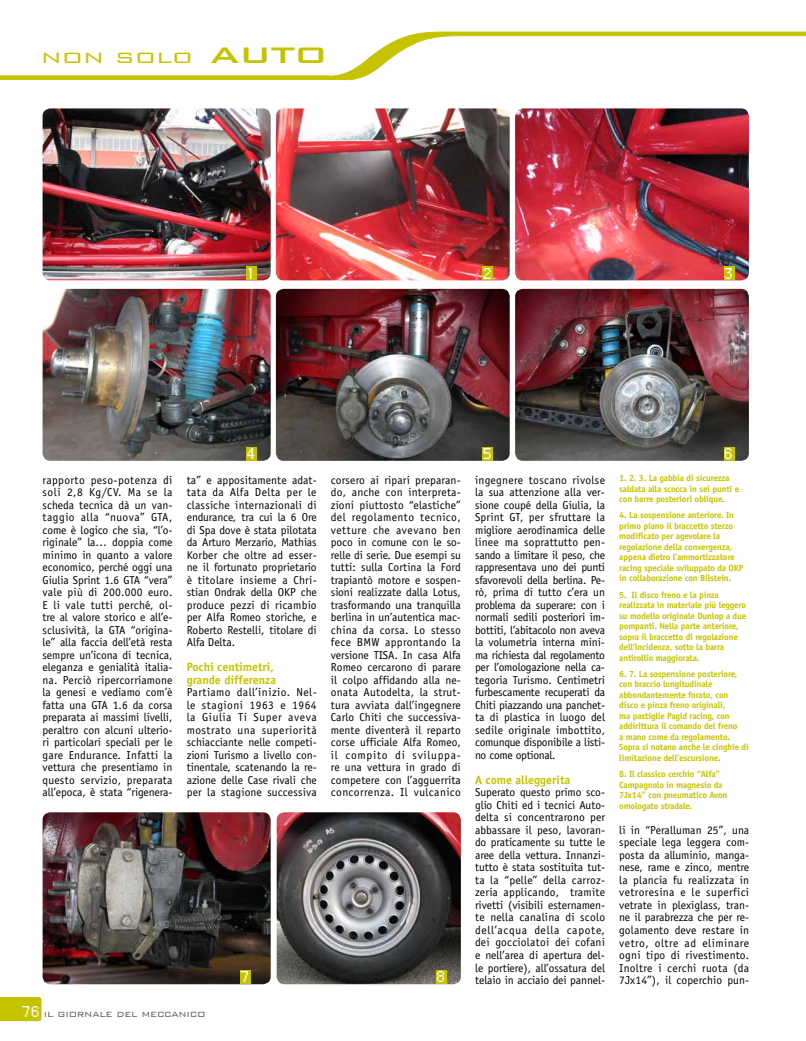
<style>
.page{position:relative;width:806px;height:1041px;background:#fff}
.page>*{position:absolute;margin:0;border:0;box-sizing:border-box;transform-origin:0 0}
.t1{font:300 20px "Bank Gothic BT";letter-spacing:-.03em;color:#c5c300;scale:1.3 1}
.t2{font:700 12px/12.5px "Officina Sans Std";letter-spacing:-.005em;color:#c5c300}
.t3{font:11.5px/12.5px "Officina Sans Std";letter-spacing:-.005em;color:#000;text-align:justify}
.t4{font:11px "David Sans";color:#fff}
.t5{font:300 10px "Bank Gothic BT";letter-spacing:-.03em;color:#58585a}
.t6{font:700 9px/10.5px "Officina Sans Std";letter-spacing:-.02em;color:#c5c300}
.s1{font-family:"Bank Gothic";font-weight:500;font-size:30px}
.s2{font-family:"David Sans";font-weight:400;font-size:11px;color:#fff}
</style>
<div class="page">
<svg style="left:0;top:32px;width:805px;height:49px"></svg>
<img style="left:43px;top:108px;width:227px;height:172px">
<img style="left:43px;top:289px;width:227px;height:172px">
<img style="left:43px;top:812px;width:227px;height:172px">
<img style="left:276px;top:108px;width:233px;height:172px">
<img style="left:515px;top:108px;width:233px;height:172px">
<img style="left:276px;top:289px;width:233px;height:172px">
<img style="left:276px;top:812px;width:184px;height:172px">
<img style="left:515px;top:289px;width:233px;height:172px">
<div style="left:246px;top:266px;width:11px;height:14px;background:#c5c300"></div>
<div style="left:482px;top:266px;width:11px;height:14px;background:#c5c300"></div>
<div style="left:723px;top:266px;width:11px;height:14px;background:#c5c300"></div>
<div style="left:246px;top:447px;width:11px;height:14px;background:#c5c300"></div>
<div style="left:240px;top:969px;width:10px;height:14px;background:#c5c300"></div>
<div style="left:482px;top:447px;width:11px;height:14px;background:#c5c300"></div>
<div style="left:436px;top:969px;width:10px;height:14px;background:#c5c300"></div>
<div style="left:723px;top:447px;width:11px;height:14px;background:#c5c300"></div>
<svg style="left:0;top:997px;width:41px;height:23px"></svg>
<h1 class="t1" style="left:40px;top:47px;width:223px">NON SOLO <span class="s1">AUTO</span></h1>
<p class="t4" style="left:249px;top:268px;width:7px">1</p>
<p class="t4" style="left:483px;top:268px;width:10px">2</p>
<p class="t4" style="left:724px;top:268px;width:10px">3</p>
<p class="t4" style="left:247px;top:449px;width:10px">4</p>
<p class="t4" style="left:483px;top:449px;width:10px">5</p>
<p class="t4" style="left:724px;top:449px;width:10px">6</p>
<p class="t3" style="left:43px;top:473px;width:131px">rapporto peso-potenza di soli 2,8 Kg/CV. Ma se la scheda tecnica dà un van&shy;taggio alla “nuova” GTA, come è logico che sia, “l’o&shy;riginale” la… doppia come minimo in quanto a valore economico, perché oggi una Giulia Sprint 1.6 GTA “vera” vale più di 200.000 euro.<br>E li vale tutti perché, ol&shy;tre al valore storico e all’e&shy;sclusività, la GTA “origina&shy;le” alla faccia dell’età resta sempre un’icona di tecnica, eleganza e genialità italia&shy;na. Perciò ripercorriamone la genesi e vediamo com’è fatta una GTA 1.6 da corsa preparata ai massimi livelli, peraltro con alcuni ulterio&shy;ri particolari speciali per le gare Endurance. Infatti la vettura che presentiamo in questo servizio, preparata all’epoca, è stata “rigenera-</p>
<p class="t3" style="left:187px;top:473px;width:131px">ta” e appositamente adat&shy;tata da Alfa Delta per le classiche internazionali di endurance, tra cui la 6 Ore di Spa dove è stata pilotata da Arturo Merzario, Mathias Korber che oltre ad esser&shy;ne il fortunato proprietario è titolare insieme a Chri&shy;stian Ondrak della OKP che produce pezzi di ricambio per Alfa Romeo storiche, e Roberto Restelli, titolare di Alfa Delta.</p>
<p class="t2" style="left:187px;top:660px;width:91px">Pochi centimetri, grande differenza</p>
<p class="t3" style="left:187px;top:686px;width:131px">Partiamo dall’inizio. Nel&shy;le stagioni 1963 e 1964 la Giulia Ti Super aveva mostrato una superiorità schiacciante nelle competi&shy;zioni Turismo a livello con&shy;tinentale, scatenando la re&shy;azione delle Case rivali che per la stagione successiva</p>
<p class="t4" style="left:241px;top:971px;width:10px">7</p>
<p class="t3" style="left:331px;top:473px;width:131px">corsero ai ripari preparan&shy;do, anche con interpreta&shy;zioni piuttosto “elastiche” del regolamento tecnico, vetture che avevano ben poco in comune con le so&shy;relle di serie. Due esempi su tutti: sulla Cortina la Ford trapiantò motore e sospen&shy;sioni realizzate dalla Lotus, trasformando una tranquilla berlina in un’autentica mac&shy;china da corsa. Lo stesso fece BMW approntando la versione TISA. In casa Alfa Romeo cercarono di parare il colpo affidando alla ne&shy;onata Autodelta, la strut&shy;tura avviata dall’ingegnere Carlo Chiti che successiva&shy;mente diventerà il reparto corse ufficiale Alfa Romeo, il compito di sviluppa&shy;re una vettura in grado di competere con l’agguerrita concorrenza. Il vulcanico</p>
<p class="t3" style="left:475px;top:473px;width:131px">ingegnere toscano rivolse la sua attenzione alla ver&shy;sione coupé della Giulia, la Sprint GT, per sfruttare la migliore aerodinamica delle linee ma soprattutto pen&shy;sando a limitare il peso, che rappresentava uno dei punti sfavorevoli della berlina. Pe&shy;rò, prima di tutto c’era un problema da superare: con i normali sedili posteriori im&shy;bottiti, l’abitacolo non aveva la volumetria interna mini&shy;ma richiesta dal regolamento per l’omologazione nella ca&shy;tegoria Turismo. Centimetri furbescamente recuperati da Chiti piazzando una panchet&shy;ta di plastica in luogo del sedile originale imbottito, comunque disponibile a listi&shy;no come optional.</p>
<p class="t2" style="left:475px;top:773px;width:96px">A come alleggerita</p>
<p class="t3" style="left:475px;top:786px;width:131px">Superato questo primo sco&shy;glio Chiti ed i tecnici Auto&shy;delta si concentrarono per abbassare il peso, lavoran&shy;do praticamente su tutte le aree della vettura. Innanzi&shy;tutto è stata sostituita tut&shy;ta la “pelle” della carroz&shy;zeria applicando, tramite rivetti (visibili esternamen&shy;te nella canalina di scolo dell’acqua della capote, dei gocciolatoi dei cofani e nell’area di apertura del&shy;le portiere), all’ossatura del telaio in acciaio dei pannel-</p>
<p class="t4" style="left:437px;top:971px;width:10px">8</p>
<p class="t6" style="left:619px;top:472px;width:121px">1. 2. 3. La gabbia di sicurezza saldata alla scocca in sei punti e con barre posteriori oblique.</p>
<p class="t6" style="left:619px;top:510px;width:126px">4. La sospensione anteriore. In primo piano il braccetto sterzo modificato per agevolare la regolazione della convergenza, appena dietro l’ammortizzatore racing speciale sviluppato da OKP in collaborazione con Bilstein.</p>
<p class="t6" style="left:619px;top:589px;width:128px">5. Il disco freno e la pinza realizzata in materiale più leggero su modello originale Dunlop a due pompanti. Nella parte anteriore, sopra il braccetto di regolazione dell’incidenza, sotto la barra antirollio maggiorata.</p>
<p class="t6" style="left:619px;top:668px;width:131px">6. 7. La sospensione posteriore, con braccio longitudinale abbondantemente forato, con disco e pinza freno originali,<br>ma pastiglie Pagid racing, con addirittura il comando del freno<br>a mano come da regolamento.<br>Sopra si notano anche le cinghie di limitazione dell’escursione.</p>
<p class="t6" style="left:619px;top:768px;width:110px">8. Il classico cerchio “Alfa”<br>Campagnolo in magnesio da<br>7Jx14” con pneumatico Avon omologato stradale.</p>
<p class="t3" style="left:619px;top:823px;width:131px">li in “Peralluman 25”, una speciale lega leggera com&shy;posta da alluminio, manga&shy;nese, rame e zinco, mentre la plancia fu realizzata in vetroresina e le superfici vetrate in plexiglass, tran&shy;ne il parabrezza che per re&shy;golamento deve restare in vetro, oltre ad eliminare ogni tipo di rivestimento.<br>Inoltre i cerchi ruota (da 7Jx14”), il coperchio pun-</p>
<p class="t5" style="left:23px;top:1008px;width:184px"><span class="s2">76</span> IL GIORNALE DEL MECCANICO</p>
</div>
